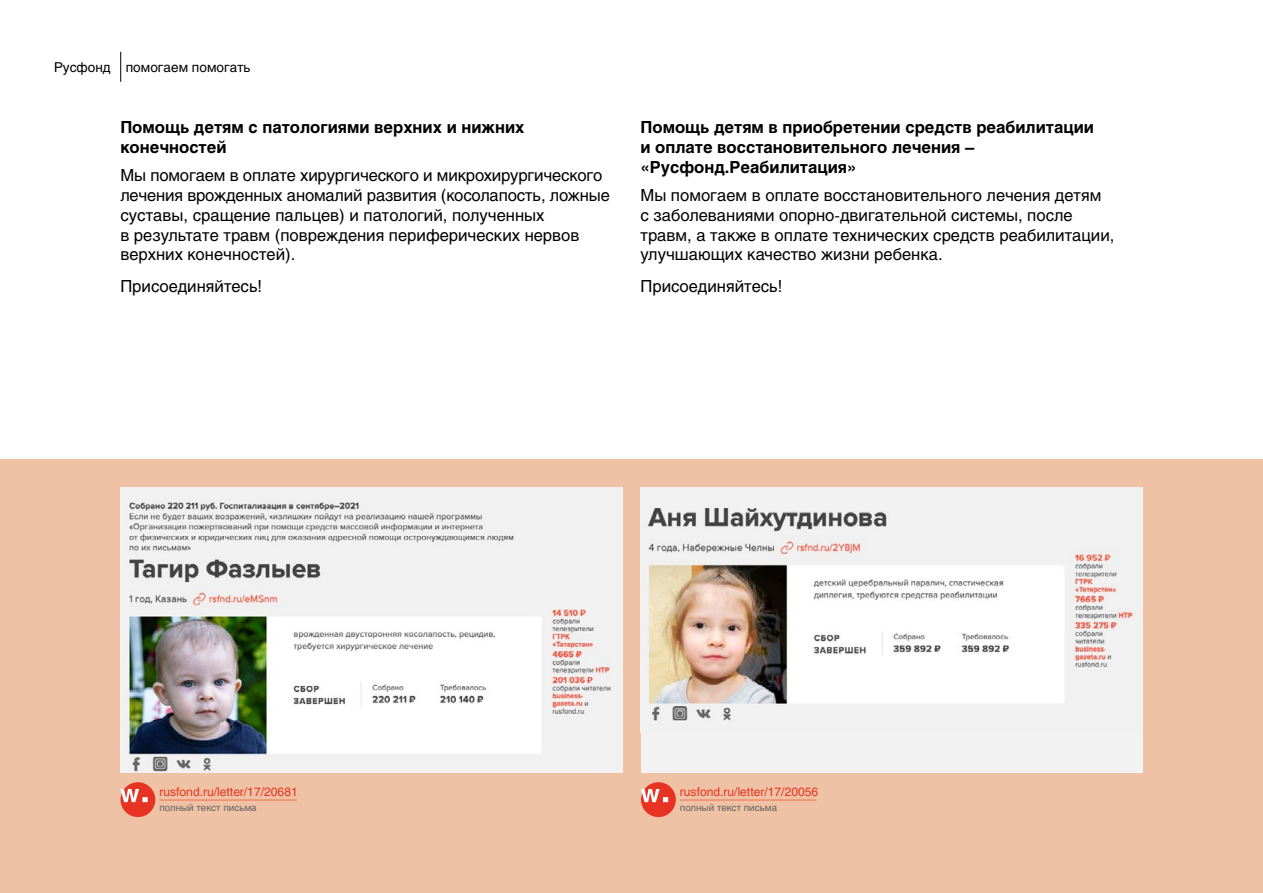
<style>
.page{position:relative;width:1263px;height:893px;background:#fff}
.page>*{position:absolute;margin:0;border:0;box-sizing:border-box;transform-origin:0 0}
.t1{font:16.5px/19.8px "Helios C";color:#000}
.t2{font:700 16.5px/19.8px "Helios C";color:#000}
.t3{font:13.5px "Helios C";color:#000}
.t4{font:12px "Helios C";color:#e63323}
.t5{font:9.75px "Helios C";color:#646363}
</style>
<div class="page">
<hr style="left:120px;top:52px;width:1px;height:30px;background:#000">
<div style="left:0;top:459px;width:1263px;height:434px;background:#efc2a5"></div>
<img style="left:120px;top:488px;width:502px;height:285px">
<div style="left:120px;top:782px;width:35px;height:35px;background:#e63323;border-radius:50%"></div>
<svg style="left:120px;top:789px;width:28px;height:13px"></svg>
<hr style="left:159px;top:800px;width:138px;height:1px;background:#ee6f50">
<div style="left:641px;top:488px;width:502px;height:285px;background:#f2f2f2"></div>
<img style="left:647px;top:508px;width:486px;height:213px">
<div style="left:641px;top:782px;width:35px;height:35px;background:#e63323;border-radius:50%"></div>
<svg style="left:641px;top:789px;width:27px;height:13px"></svg>
<hr style="left:680px;top:800px;width:136px;height:1px;background:#ee6f50">
<p class="t3" style="left:54px;top:59px;width:198px">Русфонд помогаем помогать</p>
<p class="t2" style="left:120px;top:117px;width:406px">Помощь детям с патологиями верхних и нижних конечностей</p>
<p class="t1" style="left:120px;top:165px;width:491px">Мы помогаем в оплате хирургического и микрохирургического лечения врожденных аномалий развития (косолапость, ложные суставы, сращение пальцев) и патологий, полученных<br>в результате травм (повреждения периферических нервов верхних конечностей).</p>
<p class="t1" style="left:120px;top:276px;width:143px">Присоединяйтесь!</p>
<p class="t2" style="left:640px;top:117px;width:455px">Помощь детям в приобретении средств реабилитации и оплате восстановительного лечения – «Русфонд.Реабилитация»</p>
<p class="t1" style="left:640px;top:185px;width:475px">Мы помогаем в оплате восстановительного лечения детям<br>с заболеваниями опорно-двигательной системы, после травм, а также в оплате технических средств реабилитации, улучшающих качество жизни ребенка.</p>
<p class="t1" style="left:640px;top:276px;width:143px">Присоединяйтесь!</p>
<p class="t4" style="left:159px;top:785px;width:140px">rusfond.ru/letter/17/20681</p>
<p class="t5" style="left:159px;top:802px;width:99px">полный текст письма</p>
<p class="t4" style="left:680px;top:785px;width:140px">rusfond.ru/letter/17/20056</p>
<p class="t5" style="left:680px;top:802px;width:99px">полный текст письма</p>
</div>
